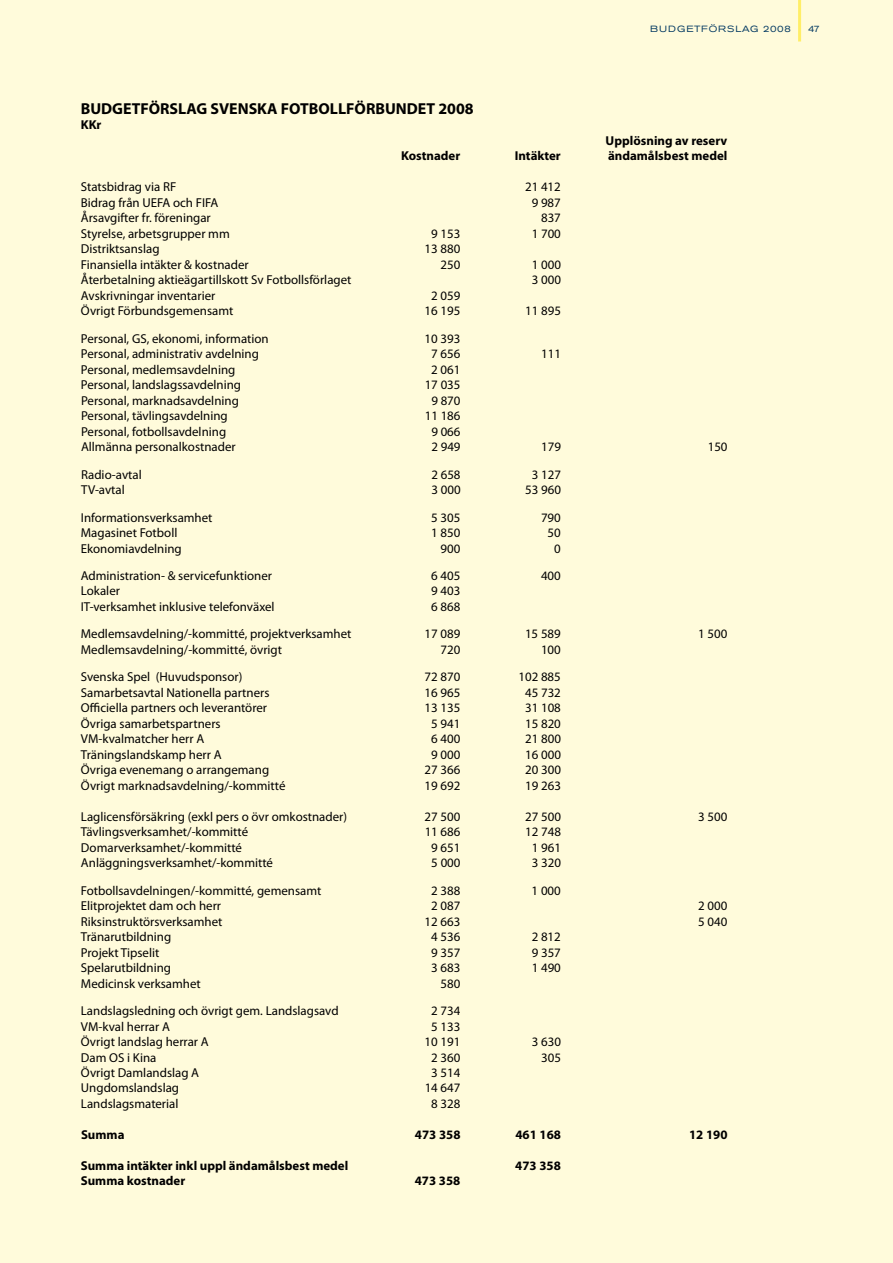
<style>
.page{position:relative;width:893px;height:1263px;background:#fffbdb}
.page>*{position:absolute;margin:0;border:0;box-sizing:border-box;transform-origin:0 0}
.t1{font:700 15.9px "Myriad Pro";color:#000}
.t2{font:12.9px "Myriad Pro";color:#000}
.t3{font:700 12.9px "Myriad Pro";color:#000}
.t4{font:expanded 9px "Akzidenz Grotesk BE";letter-spacing:.095em;color:#043a62}
</style>
<div class="page">
<hr style="left:798px;top:0;width:3px;height:40px;background:#ffee67">
<p class="t1" style="left:81px;top:98px;width:394px">BUDGETFÖRSLAG SVENSKA FOTBOLLFÖRBUNDET 2008</p>
<p class="t3" style="left:81px;top:117px;width:22px">KKr</p>
<p class="t4" style="left:650px;top:24px;width:142px">BUDGETFÖRSLAG 2008</p>
<p class="t4" style="left:808px;top:24px;width:14px">47</p>
<p class="t3" style="left:606px;top:132px;width:123px">Upplösning av reserv</p>
<p class="t3" style="left:401px;top:148px;width:61px">Kostnader</p>
<p class="t3" style="left:515px;top:148px;width:48px">Intäkter</p>
<p class="t3" style="left:608px;top:148px;width:121px">ändamålsbest medel</p>
<p class="t2" style="left:81px;top:179px;width:97px">Statsbidrag via RF</p>
<p class="t2" style="left:525px;top:179px;width:37px">21 412</p>
<p class="t2" style="left:81px;top:195px;width:139px">Bidrag från UEFA och FIFA</p>
<p class="t2" style="left:532px;top:195px;width:31px">9 987</p>
<p class="t2" style="left:81px;top:210px;width:131px">Årsavgifter fr. föreningar</p>
<p class="t2" style="left:541px;top:210px;width:21px">837</p>
<p class="t2" style="left:81px;top:226px;width:150px">Styrelse, arbetsgrupper mm</p>
<p class="t2" style="left:431px;top:226px;width:31px">9 153</p>
<p class="t2" style="left:532px;top:226px;width:31px">1 700</p>
<p class="t2" style="left:81px;top:241px;width:80px">Distriktsanslag</p>
<p class="t2" style="left:425px;top:241px;width:37px">13 880</p>
<p class="t2" style="left:81px;top:256px;width:169px">Finansiella intäkter &amp; kostnader</p>
<p class="t2" style="left:441px;top:256px;width:21px">250</p>
<p class="t2" style="left:532px;top:256px;width:31px">1 000</p>
<p class="t2" style="left:81px;top:272px;width:272px">Återbetalning aktieägartillskott Sv Fotbollsförlaget</p>
<p class="t2" style="left:532px;top:272px;width:31px">3 000</p>
<p class="t2" style="left:81px;top:287px;width:136px">Avskrivningar inventarier</p>
<p class="t2" style="left:431px;top:287px;width:31px">2 059</p>
<p class="t2" style="left:81px;top:303px;width:154px">Övrigt Förbundsgemensamt</p>
<p class="t2" style="left:425px;top:303px;width:37px">16 195</p>
<p class="t2" style="left:525px;top:303px;width:37px">11 895</p>
<p class="t2" style="left:81px;top:330px;width:189px">Personal, GS, ekonomi, information</p>
<p class="t2" style="left:425px;top:330px;width:37px">10 393</p>
<p class="t2" style="left:81px;top:346px;width:180px">Personal, administrativ avdelning</p>
<p class="t2" style="left:431px;top:346px;width:31px">7 656</p>
<p class="t2" style="left:541px;top:346px;width:21px">111</p>
<p class="t2" style="left:81px;top:361px;width:156px">Personal, medlemsavdelning</p>
<p class="t2" style="left:431px;top:361px;width:31px">2 061</p>
<p class="t2" style="left:81px;top:377px;width:162px">Personal, landslagssavdelning</p>
<p class="t2" style="left:425px;top:377px;width:37px">17 035</p>
<p class="t2" style="left:81px;top:392px;width:159px">Personal, marknadsavdelning</p>
<p class="t2" style="left:431px;top:392px;width:31px">9 870</p>
<p class="t2" style="left:81px;top:408px;width:148px">Personal, tävlingsavdelning</p>
<p class="t2" style="left:425px;top:408px;width:37px">11 186</p>
<p class="t2" style="left:81px;top:423px;width:147px">Personal, fotbollsavdelning</p>
<p class="t2" style="left:431px;top:423px;width:31px">9 066</p>
<p class="t2" style="left:81px;top:439px;width:156px">Allmänna personalkostnader</p>
<p class="t2" style="left:431px;top:439px;width:31px">2 949</p>
<p class="t2" style="left:541px;top:439px;width:21px">179</p>
<p class="t2" style="left:708px;top:439px;width:21px">150</p>
<p class="t2" style="left:81px;top:466px;width:62px">Radio-avtal</p>
<p class="t2" style="left:431px;top:466px;width:31px">2 658</p>
<p class="t2" style="left:532px;top:466px;width:31px">3 127</p>
<p class="t2" style="left:81px;top:482px;width:45px">TV-avtal</p>
<p class="t2" style="left:431px;top:482px;width:31px">3 000</p>
<p class="t2" style="left:525px;top:482px;width:37px">53 960</p>
<p class="t2" style="left:81px;top:509px;width:133px">Informationsverksamhet</p>
<p class="t2" style="left:431px;top:509px;width:31px">5 305</p>
<p class="t2" style="left:541px;top:509px;width:21px">790</p>
<p class="t2" style="left:81px;top:525px;width:98px">Magasinet Fotboll</p>
<p class="t2" style="left:431px;top:525px;width:31px">1 850</p>
<p class="t2" style="left:548px;top:525px;width:15px">50</p>
<p class="t2" style="left:81px;top:540px;width:103px">Ekonomiavdelning</p>
<p class="t2" style="left:440px;top:540px;width:21px">900</p>
<p class="t2" style="left:554px;top:540px;width:8px">0</p>
<p class="t2" style="left:81px;top:568px;width:193px">Administration- &amp; servicefunktioner</p>
<p class="t2" style="left:431px;top:568px;width:31px">6 405</p>
<p class="t2" style="left:541px;top:568px;width:21px">400</p>
<p class="t2" style="left:81px;top:583px;width:41px">Lokaler</p>
<p class="t2" style="left:431px;top:583px;width:31px">9 403</p>
<p class="t2" style="left:81px;top:599px;width:195px">IT-verksamhet inklusive telefonväxel</p>
<p class="t2" style="left:431px;top:599px;width:31px">6 868</p>
<p class="t2" style="left:81px;top:626px;width:272px">Medlemsavdelning/-kommitté, projektverksamhet</p>
<p class="t2" style="left:424px;top:626px;width:37px">17 089</p>
<p class="t2" style="left:525px;top:626px;width:37px">15 589</p>
<p class="t2" style="left:698px;top:626px;width:31px">1 500</p>
<p class="t2" style="left:81px;top:642px;width:203px">Medlemsavdelning/-kommitté, övrigt</p>
<p class="t2" style="left:440px;top:642px;width:21px">720</p>
<p class="t2" style="left:541px;top:642px;width:21px">100</p>
<p class="t2" style="left:81px;top:669px;width:163px">Svenska Spel (Huvudsponsor)</p>
<p class="t2" style="left:425px;top:669px;width:37px">72 870</p>
<p class="t2" style="left:518px;top:669px;width:44px">102 885</p>
<p class="t2" style="left:81px;top:685px;width:190px">Samarbetsavtal Nationella partners</p>
<p class="t2" style="left:425px;top:685px;width:37px">16 965</p>
<p class="t2" style="left:525px;top:685px;width:37px">45 732</p>
<p class="t2" style="left:81px;top:700px;width:188px">Officiella partners och leverantörer</p>
<p class="t2" style="left:425px;top:700px;width:37px">13 135</p>
<p class="t2" style="left:525px;top:700px;width:37px">31 108</p>
<p class="t2" style="left:81px;top:715px;width:141px">Övriga samarbetspartners</p>
<p class="t2" style="left:431px;top:715px;width:31px">5 941</p>
<p class="t2" style="left:525px;top:715px;width:37px">15 820</p>
<p class="t2" style="left:81px;top:731px;width:125px">VM-kvalmatcher herr A</p>
<p class="t2" style="left:431px;top:731px;width:31px">6 400</p>
<p class="t2" style="left:525px;top:731px;width:37px">21 800</p>
<p class="t2" style="left:81px;top:746px;width:142px">Träningslandskamp herr A</p>
<p class="t2" style="left:431px;top:746px;width:31px">9 000</p>
<p class="t2" style="left:525px;top:746px;width:37px">16 000</p>
<p class="t2" style="left:81px;top:762px;width:190px">Övriga evenemang o arrangemang</p>
<p class="t2" style="left:425px;top:762px;width:37px">27 366</p>
<p class="t2" style="left:525px;top:762px;width:37px">20 300</p>
<p class="t2" style="left:81px;top:777px;width:206px">Övrigt marknadsavdelning/-kommitté</p>
<p class="t2" style="left:425px;top:777px;width:37px">19 692</p>
<p class="t2" style="left:525px;top:777px;width:37px">19 263</p>
<p class="t2" style="left:81px;top:808px;width:268px">Laglicensförsäkring (exkl pers o övr omkostnader)</p>
<p class="t2" style="left:425px;top:808px;width:37px">27 500</p>
<p class="t2" style="left:525px;top:808px;width:37px">27 500</p>
<p class="t2" style="left:698px;top:808px;width:31px">3 500</p>
<p class="t2" style="left:81px;top:824px;width:169px">Tävlingsverksamhet/-kommitté</p>
<p class="t2" style="left:425px;top:824px;width:37px">11 686</p>
<p class="t2" style="left:525px;top:824px;width:37px">12 748</p>
<p class="t2" style="left:81px;top:839px;width:163px">Domarverksamhet/-kommitté</p>
<p class="t2" style="left:431px;top:839px;width:31px">9 651</p>
<p class="t2" style="left:532px;top:839px;width:31px">1 961</p>
<p class="t2" style="left:81px;top:855px;width:194px">Anläggningsverksamhet/-kommitté</p>
<p class="t2" style="left:431px;top:855px;width:31px">5 000</p>
<p class="t2" style="left:532px;top:855px;width:31px">3 320</p>
<p class="t2" style="left:81px;top:882px;width:242px">Fotbollsavdelningen/-kommitté, gemensamt</p>
<p class="t2" style="left:431px;top:882px;width:31px">2 388</p>
<p class="t2" style="left:532px;top:882px;width:31px">1 000</p>
<p class="t2" style="left:81px;top:898px;width:142px">Elitprojektet dam och herr</p>
<p class="t2" style="left:431px;top:898px;width:31px">2 087</p>
<p class="t2" style="left:698px;top:898px;width:31px">2 000</p>
<p class="t2" style="left:81px;top:913px;width:143px">Riksinstruktörsverksamhet</p>
<p class="t2" style="left:425px;top:913px;width:37px">12 663</p>
<p class="t2" style="left:698px;top:913px;width:31px">5 040</p>
<p class="t2" style="left:81px;top:929px;width:92px">Tränarutbildning</p>
<p class="t2" style="left:431px;top:929px;width:31px">4 536</p>
<p class="t2" style="left:532px;top:929px;width:31px">2 812</p>
<p class="t2" style="left:81px;top:944px;width:80px">Projekt Tipselit</p>
<p class="t2" style="left:431px;top:944px;width:31px">9 357</p>
<p class="t2" style="left:532px;top:944px;width:31px">9 357</p>
<p class="t2" style="left:81px;top:960px;width:92px">Spelarutbildning</p>
<p class="t2" style="left:431px;top:960px;width:31px">3 683</p>
<p class="t2" style="left:532px;top:960px;width:31px">1 490</p>
<p class="t2" style="left:81px;top:975px;width:121px">Medicinsk verksamhet</p>
<p class="t2" style="left:441px;top:975px;width:21px">580</p>
<p class="t2" style="left:81px;top:1003px;width:259px">Landslagsledning och övrigt gem. Landslagsavd</p>
<p class="t2" style="left:431px;top:1003px;width:31px">2 734</p>
<p class="t2" style="left:81px;top:1018px;width:91px">VM-kval herrar A</p>
<p class="t2" style="left:431px;top:1018px;width:31px">5 133</p>
<p class="t2" style="left:81px;top:1034px;width:129px">Övrigt landslag herrar A</p>
<p class="t2" style="left:425px;top:1034px;width:37px">10 191</p>
<p class="t2" style="left:532px;top:1034px;width:31px">3 630</p>
<p class="t2" style="left:81px;top:1049px;width:77px">Dam OS i Kina</p>
<p class="t2" style="left:431px;top:1049px;width:31px">2 360</p>
<p class="t2" style="left:541px;top:1049px;width:21px">305</p>
<p class="t2" style="left:81px;top:1065px;width:120px">Övrigt Damlandslag A</p>
<p class="t2" style="left:431px;top:1065px;width:31px">3 514</p>
<p class="t2" style="left:81px;top:1080px;width:100px">Ungdomslandslag</p>
<p class="t2" style="left:425px;top:1080px;width:37px">14 647</p>
<p class="t2" style="left:81px;top:1096px;width:99px">Landslagsmaterial</p>
<p class="t2" style="left:431px;top:1096px;width:31px">8 328</p>
<p class="t3" style="left:81px;top:1126px;width:45px">Summa</p>
<p class="t3" style="left:415px;top:1126px;width:47px">473 358</p>
<p class="t3" style="left:515px;top:1126px;width:47px">461 168</p>
<p class="t3" style="left:689px;top:1126px;width:40px">12 190</p>
<p class="t3" style="left:81px;top:1157px;width:269px">Summa intäkter inkl uppl ändamålsbest medel</p>
<p class="t3" style="left:515px;top:1157px;width:47px">473 358</p>
<p class="t3" style="left:81px;top:1172px;width:106px">Summa kostnader</p>
<p class="t3" style="left:415px;top:1172px;width:47px">473 358</p>
</div>
